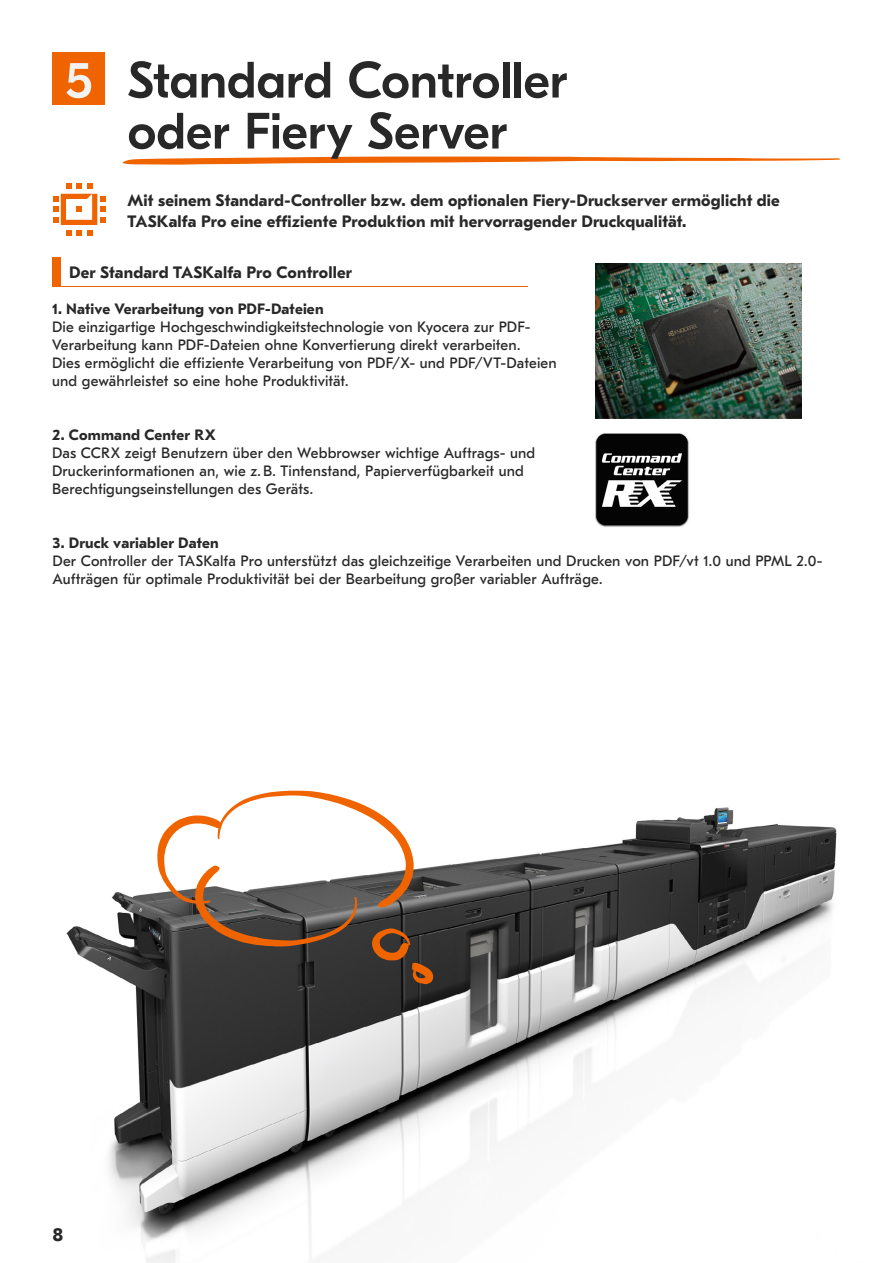
<style>
.page{position:relative;width:893px;height:1263px;background:#fff}
.page>*{position:absolute;margin:0;border:0;box-sizing:border-box;transform-origin:0 0}
.Überschrift{font:500 51px/51px "GT Eesti Pro Display";letter-spacing:-.005em;color:#282828}
.Überschrift-2{font:500 51px "GT Eesti Pro Display";color:#f2f2f2}
.t1{font:700 18.75px "GT Eesti Pro Text";color:#282828}
.subhead{font:700 16.5px/21px "GT Eesti Pro Text";letter-spacing:.01em;color:#282828}
.Text_11-13_einzug{font:700 16.5px "GT Eesti Pro Text";letter-spacing:.01em;color:#282828}
.Text_11-13{font:15px/18px "GT Eesti Pro Text";letter-spacing:.005em;color:#282828}
.Text_11-13-2{font:700 15px "GT Eesti Pro Text";letter-spacing:.01em;color:#282828}
</style>
<div class="page">
<img style="left:66px;top:807px;width:771px;height:456px">
<svg style="left:157px;top:791px;width:276px;height:193px"></svg>
<div style="left:53px;top:53px;width:52px;height:52px;background:#f06400"></div>
<img style="left:595px;top:433px;width:94px;height:94px">
<img style="left:595px;top:263px;width:206px;height:155px">
<svg style="left:53px;top:194px;width:52px;height:42px"></svg>
<svg style="left:66px;top:183px;width:26px;height:5px"></svg>
<hr style="left:53px;top:286px;width:475px;height:1px;background:#f06400">
<div style="left:53px;top:257px;width:8px;height:30px;background:#f06400"></div>
<svg style="left:122px;top:157px;width:718px;height:8px"></svg>
<p class="Überschrift-2" style="left:65px;top:53px;width:29px">5</p>
<p class="Überschrift" style="left:128px;top:56px;width:441px">Standard Controller oder Fiery Server</p>
<p class="subhead" style="left:128px;top:190px;width:654px">Mit seinem Standard-Controller bzw. dem optionalen Fiery-Druckserver ermöglicht die<br>TASKalfa Pro eine effiziente Produktion mit hervorragender Druckqualität.</p>
<p class="Text_11-13_einzug" style="left:69px;top:263px;width:284px">Der Standard TASKalfa Pro Controller</p>
<p class="Text_11-13-2" style="left:52px;top:300px;width:273px">1. Native Verarbeitung von PDF-Dateien</p>
<p class="Text_11-13" style="left:52px;top:318px;width:506px">Die einzigartige Hochgeschwindigkeitstechnologie von Kyocera zur PDF-Verarbeitung kann PDF-Dateien ohne Konvertierung direkt verarbeiten.<br>Dies ermöglicht die effiziente Verarbeitung von PDF/X- und PDF/VT-Dateien und gewährleistet so eine hohe Produktivität.</p>
<p class="Text_11-13-2" style="left:52px;top:426px;width:165px">2. Command Center RX</p>
<p class="Text_11-13" style="left:52px;top:444px;width:485px">Das CCRX zeigt Benutzern über den Webbrowser wichtige Auftrags- und<br>Druckerinformationen an, wie z. B. Tintenstand, Papierverfügbarkeit und<br>Berechtigungseinstellungen des Geräts.</p>
<p class="Text_11-13-2" style="left:53px;top:534px;width:168px">3. Druck variabler Daten</p>
<p class="Text_11-13" style="left:53px;top:552px;width:770px">Der Controller der TASKalfa Pro unterstützt das gleichzeitige Verarbeiten und Drucken von PDF/vt 1.0 und PPML 2.0-<br>Aufträgen für optimale Produktivität bei der Bearbeitung großer variabler Aufträge.</p>
<p class="t1" style="left:53px;top:1225px;width:12px">8</p>
</div>
